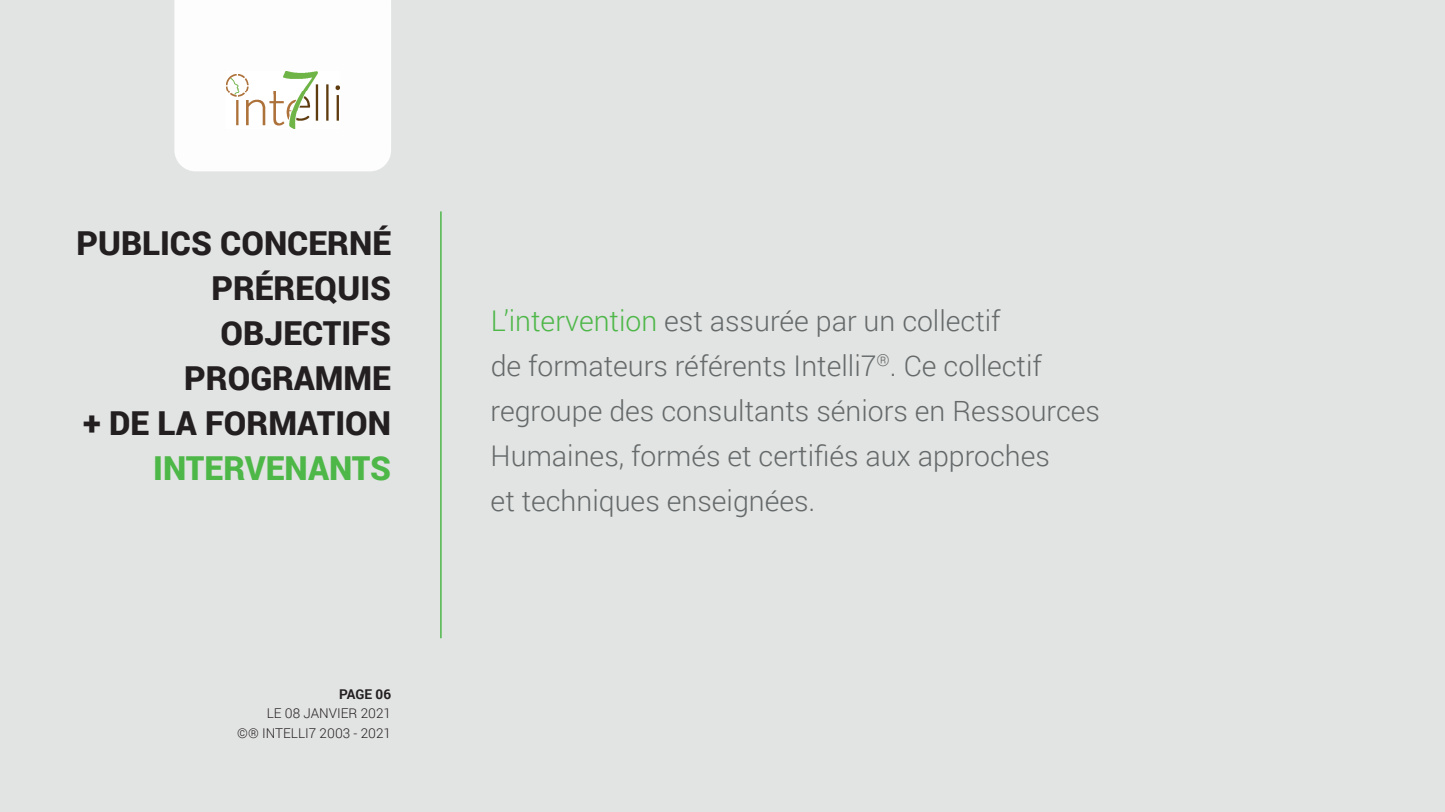
<style>
.page{position:relative;width:1445px;height:812px;background:#fff}
.page>*{position:absolute;margin:0;border:0;box-sizing:border-box;transform-origin:0 0}
.t1{font:900 33px/45px "Roboto";color:#231f20;text-align:right}
.t2{font:900 33px "Roboto";color:#4db748}
.t3{font:300 28.5px/45px "Roboto";color:#656969}
.t4{font:300 13.5px/19.5px "Roboto";color:#231f20;text-align:right}
.t5{font:700 13.5px "Roboto";color:#231f20}
.s1{color:#4db748}
</style>
<div class="page">
<div style="left:0;top:0;width:1444px;height:812px;background:#e2e3e3"></div>
<div style="left:174px;top:0;width:217px;height:171px;background:#fdfdfd"></div>
<img style="left:226px;top:72px;width:113px;height:57px">
<hr style="left:440px;top:211px;width:1px;height:427px;background:#4db748">
<p class="t1" style="left:76px;top:219px;width:316px">PUBLICS CONCERNÉ<br>PRÉREQUIS<br>OBJECTIFS<br>PROGRAMME<br>+ DE LA FORMATION</p>
<p class="t2" style="left:153px;top:445px;width:239px">INTERVENANTS</p>
<p class="t5" style="left:339px;top:684px;width:53px">PAGE 06</p>
<p class="t4" style="left:237px;top:703px;width:155px">LE 08 JANVIER 2021<br>©® INTELLI7 2003 - 2021</p>
<p class="t3" style="left:490px;top:297px;width:611px"><span class="s1">L’intervention</span> est assurée par un collectif<br>de formateurs référents Intelli7<sup>®</sup>. Ce collectif regroupe des consultants séniors en Ressources Humaines, formés et certifiés aux approches<br>et techniques enseignées.</p>
</div>
